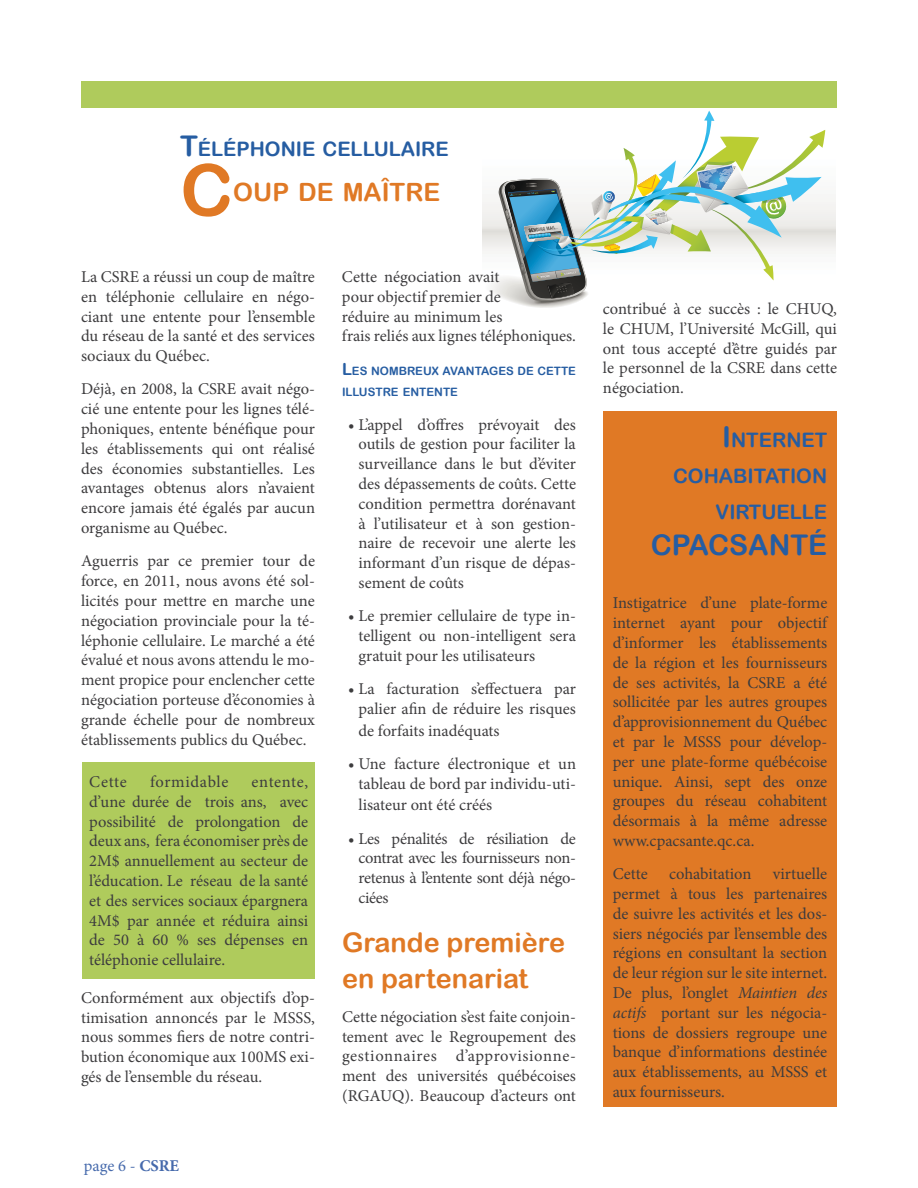
<style>
.page{position:relative;width:918px;height:1188px;background:#fff}
.page>*{position:absolute;margin:0;border:0;box-sizing:border-box;transform-origin:0 0}
.t1{font:72px "Arial Rounded MT Bold";color:#e07925}
.t2{font:28.5px "Arial Rounded MT Bold";color:#265da2}
.t3{font:27px/36px "Arial Rounded MT Bold";color:#e07925}
.t4{font:25.2px "Arial Rounded MT Bold";color:#e07925}
.t5{font:19.95px/36px "Arial Rounded MT Bold";color:#265da2;text-align:right}
.t6{font:16.5px/19.8px "Minion Pro";color:#3d3c3e;text-align:justify}
.t7{font:16.5px "Minion Pro";color:#466aac}
.t8{font:16.5px "Minion Pro";letter-spacing:.04em;color:#3d3c3e}
.t9{font:11.55px/21.6px "Arial Rounded MT Bold";color:#265da2}
.s1{font-size:28.5px}
.s2{font-weight:700}
.s3{font-size:16.5px}
.s4{font-style:italic}
</style>
<div class="page">
<div style="left:603px;top:411px;width:234px;height:695px;background:#e07925"></div>
<div style="left:82px;top:762px;width:233px;height:216px;background:#afcb5c"></div>
<svg style="left:709px;top:110px;width:127px;height:144px"></svg>
<svg style="left:482px;top:111px;width:343px;height:197px"></svg>
<svg style="left:558px;top:236px;width:10px;height:7px"></svg>
<div style="left:82px;top:82px;width:754px;height:25px;background:#afcb5c"></div>
<div style="left:81px;top:81px;width:756px;height:27px;border:2px solid #afcb5c"></div>
<p class="t5" style="left:180px;top:130px;width:270px"><span class="s1">T</span>ÉLÉPHONIE CELLULAIRE</p>
<h1 class="t1" style="left:180px;top:148px;width:55px">C</h1>
<h3 class="t4" style="left:233px;top:177px;width:209px">OUP DE MAÎTRE</h3>
<p class="t6" style="left:81px;top:268px;width:236px">La CSRE a réussi un coup de maître en téléphonie cellulaire en négo&shy;ciant une entente pour l’ensemble du réseau de la santé et des services sociaux du Québec.</p>
<p class="t6" style="left:81px;top:381px;width:236px">Déjà, en 2008, la CSRE avait négo&shy;cié une entente pour les lignes télé&shy;phoniques, entente bénéfique pour les établissements qui ont réalisé des économies substantielles. Les avantages obtenus alors n’avaient encore jamais été égalés par aucun organisme au Québec.</p>
<p class="t6" style="left:81px;top:553px;width:236px">Aguerris par ce premier tour de force, en 2011, nous avons été sol&shy;licités pour mettre en marche une négociation provinciale pour la té&shy;léphonie cellulaire. Le marché a été évalué et nous avons attendu le mo&shy;ment propice pour enclencher cette négociation porteuse d’économies à grande échelle pour de nombreux établissements publics du Québec.</p>
<p class="t6" style="left:89px;top:773px;width:39px">Cette</p>
<p class="t8" style="left:150px;top:775px;width:80px">formidable</p>
<p class="t6" style="left:89px;top:773px;width:221px;text-indent:162px">entente, d’une durée de trois ans, avec possibilité de prolongation de deux ans, fera économiser près de 2M$ annuellement au secteur de l’éducation. Le réseau de la santé et des services sociaux épargnera 4M$ par année et réduira ainsi de 50 à 60 % ses dépenses en téléphonie cellulaire.</p>
<p class="t6" style="left:81px;top:989px;width:236px">Conformément aux objectifs d’op&shy;timisation annoncés par le MSSS, nous sommes fiers de notre contri&shy;bution économique aux 100MS exi&shy;gés de l’ensemble du réseau.</p>
<p class="t7" style="left:84px;top:1159px;width:97px">page 6 - <span class="s2">CSRE</span></p>
<p class="t6" style="left:342px;top:268px;width:235px;text-align:left">Cette négociation avait<br>pour objectif premier de<br>réduire au minimum les<br>frais reliés aux lignes téléphoniques.</p>
<p class="t9" style="left:342px;top:360px;width:235px"><span class="s3">L</span>ES NOMBREUX AVANTAGES DE CETTE<br>ILLUSTRE ENTENTE</p>
<p class="t6" style="left:358px;top:416px;width:219px">L’appel d’offres prévoyait des outils de gestion pour faciliter la surveillance dans le but d’éviter des dépassements de coûts. Cette condition permettra dorénavant à l’utilisateur et à son gestion&shy;naire de recevoir une alerte les informant d’un risque de dépas&shy;sement de coûts</p>
<p class="t6" style="left:358px;top:607px;width:219px">Le premier cellulaire de type in&shy;telligent ou non-intelligent sera gratuit pour les utilisateurs</p>
<p class="t6" style="left:358px;top:680px;width:219px">La facturation s’effectuera par palier afin de réduire les risques</p>
<p class="t6" style="left:358px;top:715px;width:219px;line-height:33.3px">de forfaits inadéquats<br>Une facture électronique et un</p>
<p class="t6" style="left:358px;top:774px;width:219px;line-height:21.6px">tableau de bord par individu-uti&shy;lisateur ont été créés</p>
<p class="t6" style="left:358px;top:830px;width:219px">Les pénalités de résiliation de contrat avec les fournisseurs non&shy;retenus à l’entente sont déjà négo&shy;ciées</p>
<h3 class="t3" style="left:342px;top:925px;width:225px">Grande première en partenariat</h3>
<p class="t6" style="left:342px;top:1008px;width:236px">Cette négociation s’est faite conjoin&shy;tement avec le Regroupement des gestionnaires d’approvisionne&shy;ment des universités québécoises (RGAUQ). Beaucoup d’acteurs ont</p>
<p class="t6" style="left:603px;top:300px;width:236px">contribué à ce succès : le CHUQ, le CHUM, l’Université McGill, qui ont tous accepté d’être guidés par le personnel de la CSRE dans cette négociation.</p>
<p class="t5" style="left:673px;top:422px;width:156px"><span class="s1">I</span>NTERNET<br>COHABITATION<br>VIRTUELLE</p>
<h2 class="t2" style="left:651px;top:528px;width:178px">CPACSANTÉ</h2>
<p class="t6" style="left:613px;top:595px;width:216px">Instigatrice d’une plate-forme internet ayant pour objectif d’informer les établissements de la région et les fournisseurs de ses activités, la CSRE a été sollicitée par les autres groupes d’approvisionnement du Québec et par le MSSS pour dévelop&shy;per une plate-forme québécoise unique. Ainsi, sept des onze groupes du réseau cohabitent désormais à la même adresse www.cpacsante.qc.ca.</p>
<p class="t6" style="left:613px;top:865px;width:37px">Cette</p>
<p class="t6" style="left:669px;top:865px;width:84px">cohabitation</p>
<p class="t6" style="left:613px;top:865px;width:216px;text-indent:160px">virtuelle permet à tous les partenaires de suivre les activités et les dos&shy;siers négociés par l’ensemble des régions en consultant la section de leur région sur le site internet.<br>De plus, l’onglet <span class="s4">Maintien des actifs</span> portant sur les négocia&shy;tions de dossiers regroupe une banque d’informations destinée aux établissements, au MSSS et aux fournisseurs.</p>
</div>
